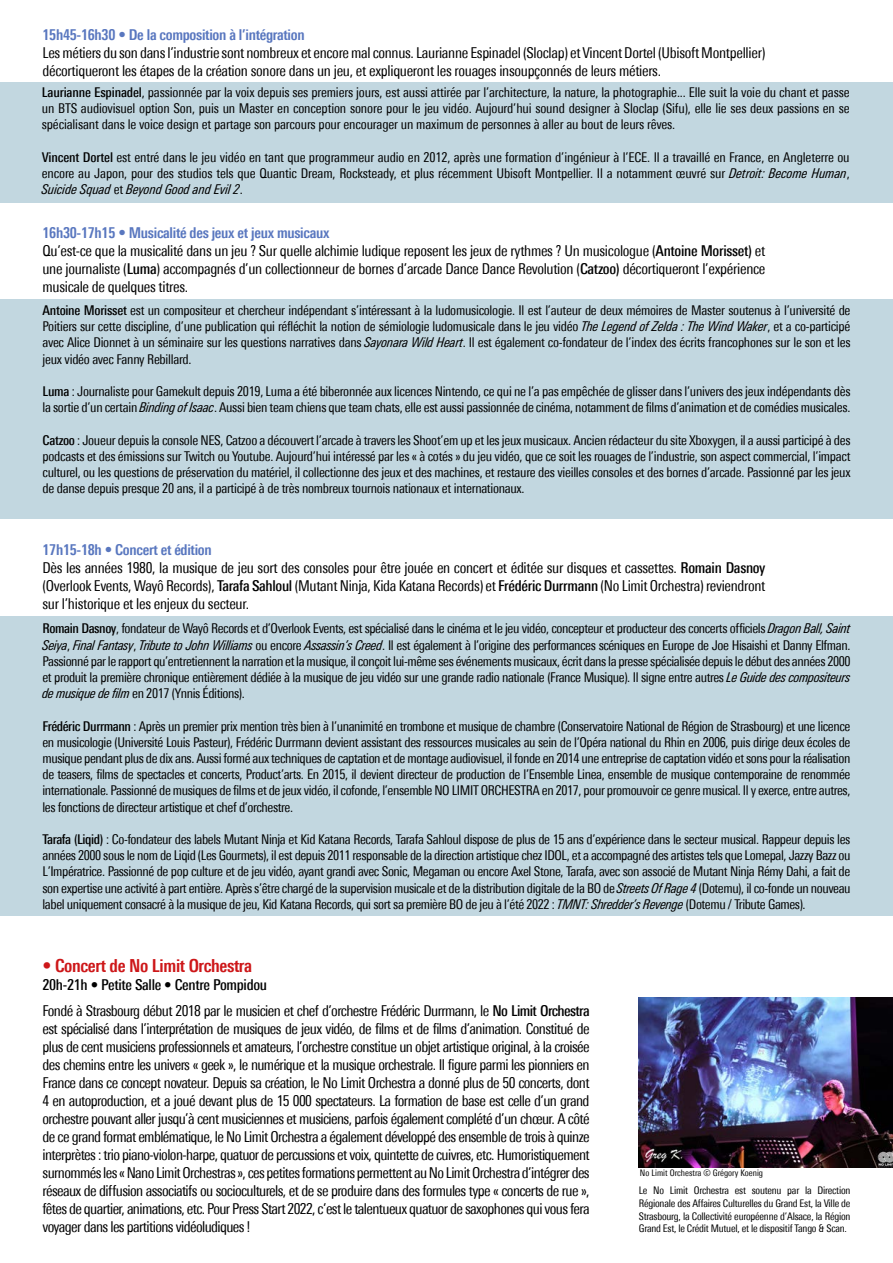
<style>
.page{position:relative;width:893px;height:1263px;background:#fff}
.page>*{position:absolute;margin:0;border:0;box-sizing:border-box;transform-origin:0 0}
.t1{font:700 condensed 18px "Univers Next Pro";letter-spacing:-.02em;color:#cd1719}
.t2{font:condensed 15px/18px "Univers Next Pro";letter-spacing:-.02em;color:#000}
.t3{font:700 condensed 15px "Univers Next Pro";letter-spacing:-.02em;color:#5977bf}
.t4{font:500 condensed 15px "Univers Next Pro";letter-spacing:-.02em;color:#000}
.t5{font:condensed 13.5px/16.2px "Univers Next Pro";letter-spacing:-.02em;color:#000;text-align:justify}
.t6{font:condensed 10.5px/12.6px "Univers Next Pro";letter-spacing:-.02em;color:#000;text-align:justify}
.t7{font:condensed 9px "Univers Next Pro";color:#000}
.s1{font-weight:500}
.s2{font-style:italic}
.s3{font-weight:700;color:#5977bf}
</style>
<div class="page">
<div style="left:0;top:300px;width:893px;height:219px;background:#c2d7e0"></div>
<div style="left:0;top:617px;width:893px;height:299px;background:#c2d7e0"></div>
<div style="left:0;top:83px;width:893px;height:120px;background:#c2d7e0"></div>
<img style="left:639px;top:997px;width:254px;height:170px">
<p class="t3" style="left:43px;top:26px;width:264px">15h45-16h30 • De la composition à l’intégration</p>
<p class="t2" style="left:43px;top:44px;width:724px">Les métiers du son dans l’industrie sont nombreux et encore mal connus. Laurianne Espinadel (Sloclap) et Vincent Dortel (Ubisoft Montpellier) décortiqueront les étapes de la création sonore dans un jeu, et expliqueront les rouages insoupçonnés de leurs métiers.</p>
<p class="t5" style="left:42px;top:84px;width:809px"><span class="s1">Laurianne Espinadel</span>, passionnée par la voix depuis ses premiers jours, est aussi attirée par l’architecture, la nature, la photographie... Elle suit la voie du chant et passe un BTS audiovisuel option Son, puis un Master en conception sonore pour le jeu vidéo. Aujourd’hui sound designer à Sloclap (Sifu), elle lie ses deux passions en se spécialisant dans le voice design et partage son parcours pour encourager un maximum de personnes à aller au bout de leurs rêves.</p>
<p class="t5" style="left:42px;top:149px;width:809px"><span class="s1">Vincent Dortel</span> est entré dans le jeu vidéo en tant que programmeur audio en 2012, après une formation d’ingénieur à l’ECE. Il a travaillé en France, en Angleterre ou encore au Japon, pour des studios tels que Quantic Dream, Rocksteady, et plus récemment Ubisoft Montpellier. Il a notamment œuvré sur <span class="s2">Detroit: Become Human</span>, <span class="s2">Suicide Squad</span> et <span class="s2">Beyond Good and Evil 2</span>.</p>
<p class="t2" style="left:43px;top:224px;width:724px"><span class="s3">16h30-17h15 • Musicalité des jeux et jeux musicaux<br></span>Qu’est-ce que la musicalité dans un jeu ? Sur quelle alchimie ludique reposent les jeux de rythmes ? Un musicologue (<span class="s1">Antoine Morisset)</span> et une journaliste (<span class="s1">Luma</span>) accompagnés d’un collectionneur de bornes d’arcade Dance Dance Revolution (<span class="s1">Catzoo)</span> décortiqueront l’expérience musicale de quelques titres.</p>
<p class="t5" style="left:43px;top:302px;width:810px"><span class="s1">Antoine Morisset</span> est un compositeur et chercheur indépendant s’intéressant à la ludomusicologie. Il est l’auteur de deux mémoires de Master soutenus à l’université de Poitiers sur cette discipline, d’une publication qui réfléchit la notion de sémiologie ludomusicale dans le jeu vidéo <span class="s2">The Legend of Zelda : The Wind Waker</span>, et a co-participé avec Alice Dionnet à un séminaire sur les questions narratives dans <span class="s2">Sayonara Wild Heart</span>. Il est également co-fondateur de l’index des écrits francophones sur le son et les jeux vidéo avec Fanny Rebillard.</p>
<p class="t5" style="left:43px;top:383px;width:809px"><span class="s1">Luma</span> : Journaliste pour Gamekult depuis 2019, Luma a été biberonnée aux licences Nintendo, ce qui ne l’a pas empêchée de glisser dans l’univers des jeux indépendants dès la sortie d’un certain <span class="s2">Binding of Isaac</span>. Aussi bien team chiens que team chats, elle est aussi passionnée de cinéma, notamment de films d’animation et de comédies musicales.</p>
<p class="t5" style="left:43px;top:432px;width:810px"><span class="s1">Catzoo</span> : Joueur depuis la console NES, Catzoo a découvert l’arcade à travers les Shoot’em up et les jeux musicaux. Ancien rédacteur du site Xboxygen, il a aussi participé à des podcasts et des émissions sur Twitch ou Youtube. Aujourd’hui intéressé par les « à cotés » du jeu vidéo, que ce soit les rouages de l’industrie, son aspect commercial, l’impact culturel, ou les questions de préservation du matériel, il collectionne des jeux et des machines, et restaure des vieilles consoles et des bornes d’arcade. Passionné par les jeux de danse depuis presque 20 ans, il a participé à de très nombreux tournois nationaux et internationaux.</p>
<p class="t2" style="left:43px;top:540px;width:724px"><span class="s3">17h15-18h • Concert et édition<br></span>Dès les années 1980, la musique de jeu sort des consoles pour être jouée en concert et éditée sur disques et cassettes. <span class="s1">Romain Dasnoy </span>(Overlook Events, Wayô Records), <span class="s1">Tarafa Sahloul</span> (Mutant Ninja, Kida Katana Records) et <span class="s1">Frédéric Durrmann</span> (No Limit Orchestra) reviendront sur l’historique et les enjeux du secteur.</p>
<p class="t5" style="left:43px;top:620px;width:810px"><span class="s1">Romain Dasnoy</span>, fondateur de Wayô Records et d’Overlook Events, est spécialisé dans le cinéma et le jeu vidéo, concepteur et producteur des concerts officiels <span class="s2">Dragon Ball, Saint Seiya</span>, <span class="s2">Final Fantasy</span>, <span class="s2">Tribute to John Williams</span> ou encore <span class="s2">Assassin’s Creed</span>. Il est également à l’origine des performances scéniques en Europe de Joe Hisaishi et Danny Elfman.<br>Passionné par le rapport qu’entretiennent la narration et la musique, il conçoit lui-même ses événements musicaux, écrit dans la presse spécialisée depuis le début des années 2000 et produit la première chronique entièrement dédiée à la musique de jeu vidéo sur une grande radio nationale (France Musique). Il signe entre autres <span class="s2">Le Guide des compositeurs de musique de film</span> en 2017 (Ynnis Éditions).</p>
<p class="t5" style="left:43px;top:717px;width:809px"><span class="s1">Frédéric Durrmann</span> : Après un premier prix mention très bien à l’unanimité en trombone et musique de chambre (Conservatoire National de Région de Strasbourg) et une licence en musicologie (Université Louis Pasteur), Frédéric Durrmann devient assistant des ressources musicales au sein de l’Opéra national du Rhin en 2006, puis dirige deux écoles de musique pendant plus de dix ans. Aussi formé aux techniques de captation et de montage audiovisuel, il fonde en 2014 une entreprise de captation vidéo et sons pour la réalisation de teasers, films de spectacles et concerts, Product’arts. En 2015, il devient directeur de production de l’Ensemble Linea, ensemble de musique contemporaine de renommée internationale. Passionné de musiques de films et de jeux vidéo, il cofonde, l’ensemble NO LIMIT ORCHESTRA en 2017, pour promouvoir ce genre musical. Il y exerce, entre autres, les fonctions de directeur artistique et chef d’orchestre.</p>
<p class="t5" style="left:43px;top:831px;width:810px"><span class="s1">Tarafa (Liqid)</span> : Co-fondateur des labels Mutant Ninja et Kid Katana Records, Tarafa Sahloul dispose de plus de 15 ans d’expérience dans le secteur musical. Rappeur depuis les années 2000 sous le nom de Liqid (Les Gourmets), il est depuis 2011 responsable de la direction artistique chez IDOL, et a accompagné des artistes tels que Lomepal, Jazzy Bazz ou L’Impératrice. Passionné de pop culture et de jeu vidéo, ayant grandi avec Sonic, Megaman ou encore Axel Stone, Tarafa, avec son associé de Mutant Ninja Rémy Dahi, a fait de son expertise une activité à part entière. Après s’être chargé de la supervision musicale et de la distribution digitale de la BO de <span class="s2">Streets Of Rage 4</span> (Dotemu), il co-fonde un nouveau label uniquement consacré à la musique de jeu, Kid Katana Records, qui sort sa première BO de jeu à l’été 2022 : <span class="s2">TMNT: Shredder’s Revenge</span> (Dotemu / Tribute Games).</p>
<h1 class="t1" style="left:43px;top:955px;width:211px">• Concert de No Limit Orchestra</h1>
<p class="t4" style="left:43px;top:976px;width:226px">20h-21h • Petite Salle • Centre Pompidou</p>
<p class="t2" style="left:43px;top:1002px;width:549px;text-align:justify">Fondé à Strasbourg début 2018 par le musicien et chef d’orchestre Frédéric Durrmann, le <span class="s1">No Limit Orchestra </span>est spécialisé dans l’interprétation de musiques de jeux vidéo, de films et de films d’animation. Constitué de plus de cent musiciens professionnels et amateurs, l’orchestre constitue un objet artistique original, à la croisée des chemins entre les univers « geek », le numérique et la musique orchestrale. Il figure parmi les pionniers en France dans ce concept novateur. Depuis sa création, le No Limit Orchestra a donné plus de 50 concerts, dont 4 en autoproduction, et a joué devant plus de 15 000 spectateurs. La formation de base est celle d’un grand orchestre pouvant aller jusqu’à cent musiciennes et musiciens, parfois également complété d’un chœur. A côté de ce grand format emblématique, le No Limit Orchestra a également développé des ensemble de trois à quinze interprètes : trio piano-violon-harpe, quatuor de percussions et voix, quintette de cuivres, etc. Humoristiquement surnommés les « Nano Limit Orchestras », ces petites formations permettent au No Limit Orchestra d’intégrer des réseaux de diffusion associatifs ou socioculturels, et de se produire dans des formules type « concerts de rue », fêtes de quartier, animations, etc. Pour Press Start 2022, c’est le talentueux quatuor de saxophones qui vous fera voyager dans les partitions vidéoludiques !</p>
<p class="t7" style="left:640px;top:1168px;width:125px">No Limit Orchestra © Grégory Koenig</p>
<p class="t6" style="left:639px;top:1184px;width:213px">Le No Limit Orchestra est soutenu par la Direction Régionale des Affaires Culturelles du Grand Est, la Ville de Strasbourg, la Collectivité européenne d’Alsace, la Région Grand Est, le Crédit Mutuel, et le dispositif Tango &amp; Scan.</p>
</div>
